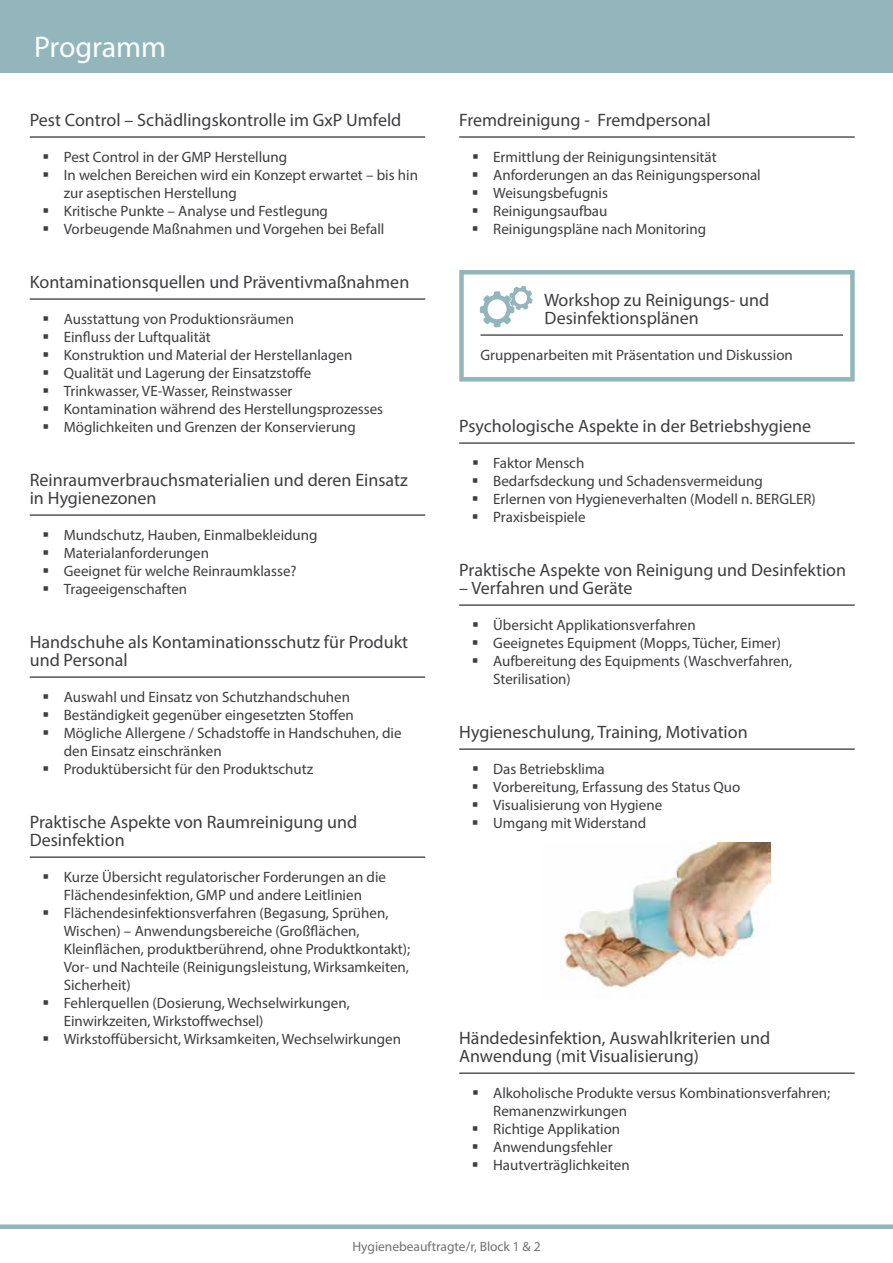
<style>
.page{position:relative;width:893px;height:1263px;background:#fff}
.page>*{position:absolute;margin:0;border:0;box-sizing:border-box;transform-origin:0 0}
.t1{font:30px "Myriad Pro";letter-spacing:-.005em;color:#fff}
.t2{font:18px/18px "Myriad Pro";color:#3e3d40}
.t3{font:15px/18px "Myriad Pro";color:#3e3d40}
.t4{font:13.5px "Myriad Pro";color:#707172}
</style>
<div class="page">
<div style="left:0;top:0;width:893px;height:72px;background:#92b6bb"></div>
<hr style="left:30px;top:137px;width:395px;height:1px;background:#000">
<hr style="left:30px;top:299px;width:395px;height:1px;background:#000">
<hr style="left:30px;top:515px;width:395px;height:1px;background:#000">
<hr style="left:30px;top:677px;width:395px;height:1px;background:#000">
<hr style="left:30px;top:857px;width:395px;height:1px;background:#000">
<hr style="left:459px;top:137px;width:396px;height:1px;background:#000">
<hr style="left:459px;top:443px;width:396px;height:1px;background:#000">
<hr style="left:459px;top:605px;width:396px;height:1px;background:#000">
<hr style="left:459px;top:749px;width:396px;height:1px;background:#000">
<hr style="left:459px;top:1073px;width:396px;height:1px;background:#000">
<div style="left:459px;top:270px;width:396px;height:112px;border:4px solid #92b6bb"></div>
<hr style="left:480px;top:335px;width:363px;height:1px;background:#000">
<svg style="left:479px;top:285px;width:54px;height:43px"></svg>
<img style="left:560px;top:842px;width:211px;height:147px">
<div style="left:0;top:1224px;width:893px;height:5px;background:#92b6bb"></div>
<h1 class="t1" style="left:34px;top:28px;width:134px">Programm</h1>
<p class="t2" style="left:30px;top:111px;width:373px">Pest Control – Schädlingskontrolle im GxP Umfeld</p>
<p class="t3" style="left:64px;top:148px;width:356px">Pest Control in der GMP Herstellung<br>In welchen Bereichen wird ein Konzept erwartet – bis hin zur aseptischen Herstellung<br>Kritische Punkte – Analyse und Festlegung<br>Vorbeugende Maßnahmen und Vorgehen bei Befall</p>
<p class="t2" style="left:30px;top:273px;width:381px">Kontaminationsquellen und Präventivmaßnahmen</p>
<p class="t3" style="left:64px;top:310px;width:321px">Ausstattung von Produktionsräumen<br>Einfluss der Luftqualität<br>Konstruktion und Material der Herstellanlagen Qualität und Lagerung der Einsatzstoffe Trinkwasser, VE-Wasser, Reinstwasser Kontamination während des Herstellungsprozesses Möglichkeiten und Grenzen der Konservierung</p>
<p class="t2" style="left:30px;top:471px;width:380px">Reinraumverbrauchsmaterialien und deren Einsatz in Hygienezonen</p>
<p class="t3" style="left:64px;top:526px;width:255px">Mundschutz, Hauben, Einmalbekleidung<br>Materialanforderungen<br>Geeignet für welche Reinraumklasse?<br>Trageeigenschaften</p>
<p class="t2" style="left:30px;top:633px;width:380px">Handschuhe als Kontaminationsschutz für Produkt und Personal</p>
<p class="t3" style="left:64px;top:688px;width:339px">Auswahl und Einsatz von Schutzhandschuhen Beständigkeit gegenüber eingesetzten Stoffen Mögliche Allergene / Schadstoffe in Handschuhen, die den Einsatz einschränken<br>Produktübersicht für den Produktschutz</p>
<p class="t2" style="left:30px;top:813px;width:329px">Praktische Aspekte von Raumreinigung und<br>Desinfektion</p>
<p class="t3" style="left:64px;top:868px;width:348px">Kurze Übersicht regulatorischer Forderungen an die Flächendesinfektion, GMP und andere Leitlinien Flächendesinfektionsverfahren (Begasung, Sprühen, Wischen) – Anwendungsbereiche (Großflächen, Kleinflächen, produktberührend, ohne Produktkontakt); Vor- und Nachteile (Reinigungsleistung, Wirksamkeiten, Sicherheit)<br>Fehlerquellen (Dosierung, Wechselwirkungen, Einwirkzeiten, Wirkstoffwechsel)<br>Wirkstoffübersicht, Wirksamkeiten, Wechselwirkungen</p>
<p class="t2" style="left:459px;top:111px;width:253px">Fremdreinigung - Fremdpersonal</p>
<p class="t3" style="left:493px;top:148px;width:269px">Ermittlung der Reinigungsintensität<br>Anforderungen an das Reinigungspersonal<br>Weisungsbefugnis<br>Reinigungsaufbau<br>Reinigungspläne nach Monitoring</p>
<p class="t2" style="left:544px;top:291px;width:227px">Workshop zu Reinigungs- und<br>Desinfektionsplänen</p>
<p class="t3" style="left:480px;top:346px;width:314px">Gruppenarbeiten mit Präsentation und Diskussion</p>
<p class="t2" style="left:459px;top:417px;width:353px">Psychologische Aspekte in der Betriebshygiene</p>
<p class="t3" style="left:493px;top:454px;width:324px">Faktor Mensch<br>Bedarfsdeckung und Schadensvermeidung<br>Erlernen von Hygieneverhalten (Modell n. BERGLER)<br>Praxisbeispiele</p>
<p class="t2" style="left:459px;top:561px;width:388px">Praktische Aspekte von Reinigung und Desinfektion</p>
<p class="t2" style="left:459px;top:579px;width:175px">– Verfahren und Geräte</p>
<p class="t3" style="left:493px;top:616px;width:300px">Übersicht Applikationsverfahren<br>Geeignetes Equipment (Mopps, Tücher, Eimer)<br>Aufbereitung des Equipments (Waschverfahren, Sterilisation)</p>
<p class="t2" style="left:459px;top:723px;width:290px">Hygieneschulung, Training, Motivation</p>
<p class="t3" style="left:493px;top:760px;width:249px">Das Betriebsklima<br>Vorbereitung, Erfassung des Status Quo<br>Visualisierung von Hygiene<br>Umgang mit Widerstand</p>
<p class="t2" style="left:459px;top:1029px;width:312px">Händedesinfektion, Auswahlkriterien und<br>Anwendung (mit Visualisierung)</p>
<p class="t3" style="left:493px;top:1084px;width:339px">Alkoholische Produkte versus Kombinationsverfahren;<br>Remanenzwirkungen<br>Richtige Applikation<br>Anwendungsfehler<br>Hautverträglichkeiten</p>
<p class="t4" style="left:352px;top:1238px;width:190px">Hygienebeauftragte/r, Block 1 &amp; 2</p>
</div>
